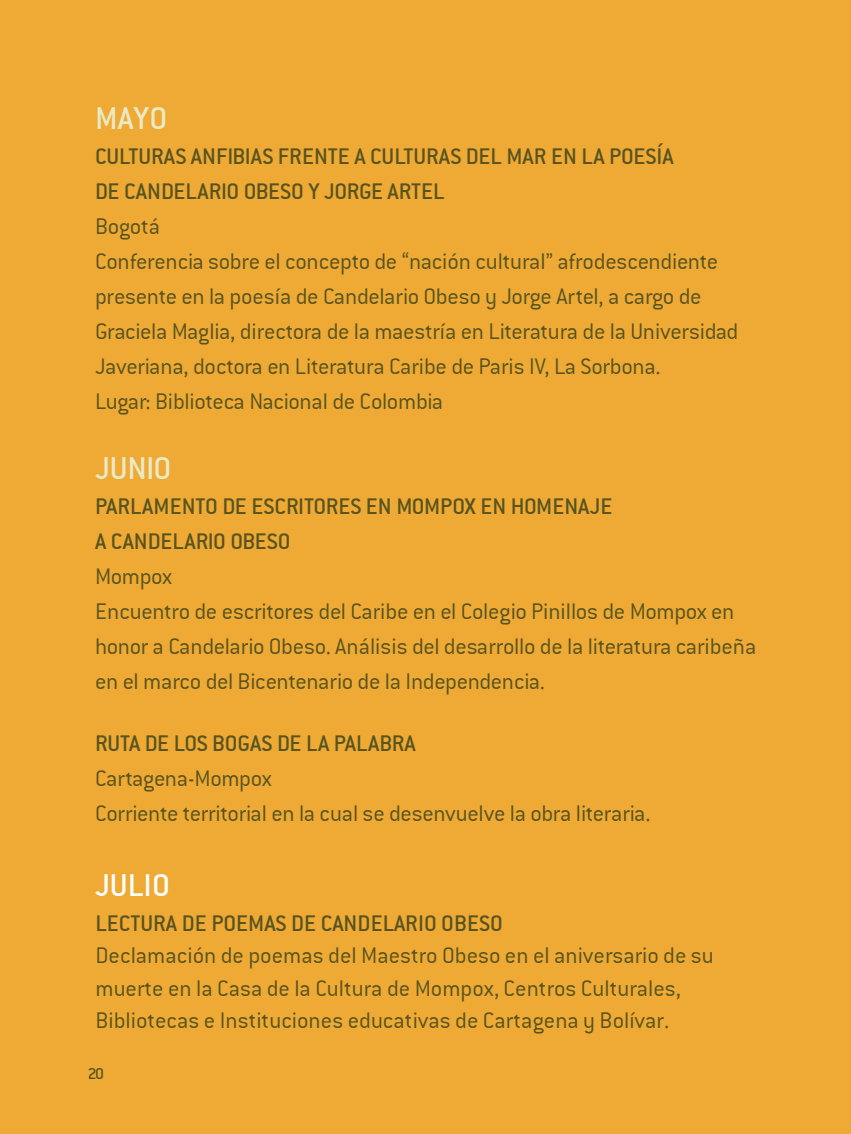
<style>
.page{position:relative;width:851px;height:1134px;background:#fff}
.page>*{position:absolute;margin:0;border:0;box-sizing:border-box;transform-origin:0 0}
.t1{font:500 35px "Conduit ITC";color:#eaeac5}
.t2{font:500 35px "Conduit ITC";color:#fff}
.t3{font:300 25px/35px "Conduit ITC";letter-spacing:-.01em;color:#58531f}
.t4{font:500 25px/35px "Conduit ITC";color:#58531f}
.t5{font:500 17.5px "Conduit ITC";color:#58531f}
.s1{font-family:"Conduit ITC Light";font-weight:400}
</style>
<div class="page">
<div style="left:0;top:0;width:850px;height:1134px;background:#eeaa34"></div>
<h1 class="t1" style="left:95px;top:98px;width:73px">MAYO</h1>
<p class="t4" style="left:95px;top:138px;width:580px">CULTURAS ANFIBIAS FRENTE A CULTURAS DEL MAR EN LA POESÍA<br>DE CANDELARIO OBESO Y JORGE ARTEL</p>
<p class="t3" style="left:95px;top:208px;width:644px">Bogotá<br>Conferencia sobre el concepto de “nación cultural” afrodescendiente presente en la poesía de Candelario Obeso y Jorge Artel, a cargo de Graciela Maglia, directora de la maestría en Literatura de la Universidad Javeriana, doctora en Literatura Caribe de Paris IV, La Sorbona.<br>Lugar: Biblioteca Nacional de Colombia</p>
<h1 class="t1" style="left:95px;top:448px;width:78px">JUNIO</h1>
<p class="t4" style="left:95px;top:488px;width:519px">PARLAMENTO DE ESCRITORES EN MOMPOX EN HOMENAJE<br>A CANDELARIO OBESO</p>
<p class="t3" style="left:95px;top:558px;width:662px">Mompox<br>Encuentro de escritores del Caribe en el Colegio Pinillos de Mompox en honor a Candelario Obeso. Análisis del desarrollo de la literatura caribeña en el marco del Bicentenario de la Independencia.</p>
<p class="t4" style="left:95px;top:726px;width:322px">RUTA DE LOS BOGAS DE LA PALABRA</p>
<p class="t3" style="left:95px;top:761px;width:557px">Cartagena-Mompox<br>Corriente territorial en la cual se desenvuelve la obra literaria<span class="s1">.</span></p>
<h1 class="t2" style="left:95px;top:865px;width:76px">JULIO</h1>
<p class="t4" style="left:95px;top:905px;width:409px">LECTURA DE POEMAS DE CANDELARIO OBESO</p>
<p class="t3" style="left:95px;top:939px;width:620px;line-height:32.5px">Declamación de poemas del Maestro Obeso en el aniversario de su muerte en la Casa de la Cultura de Mompox, Centros Culturales,<br>Bibliotecas e Instituciones educativas de Cartagena y Bolívar.</p>
<p class="t5" style="left:88px;top:1063px;width:18px">20</p>
</div>
